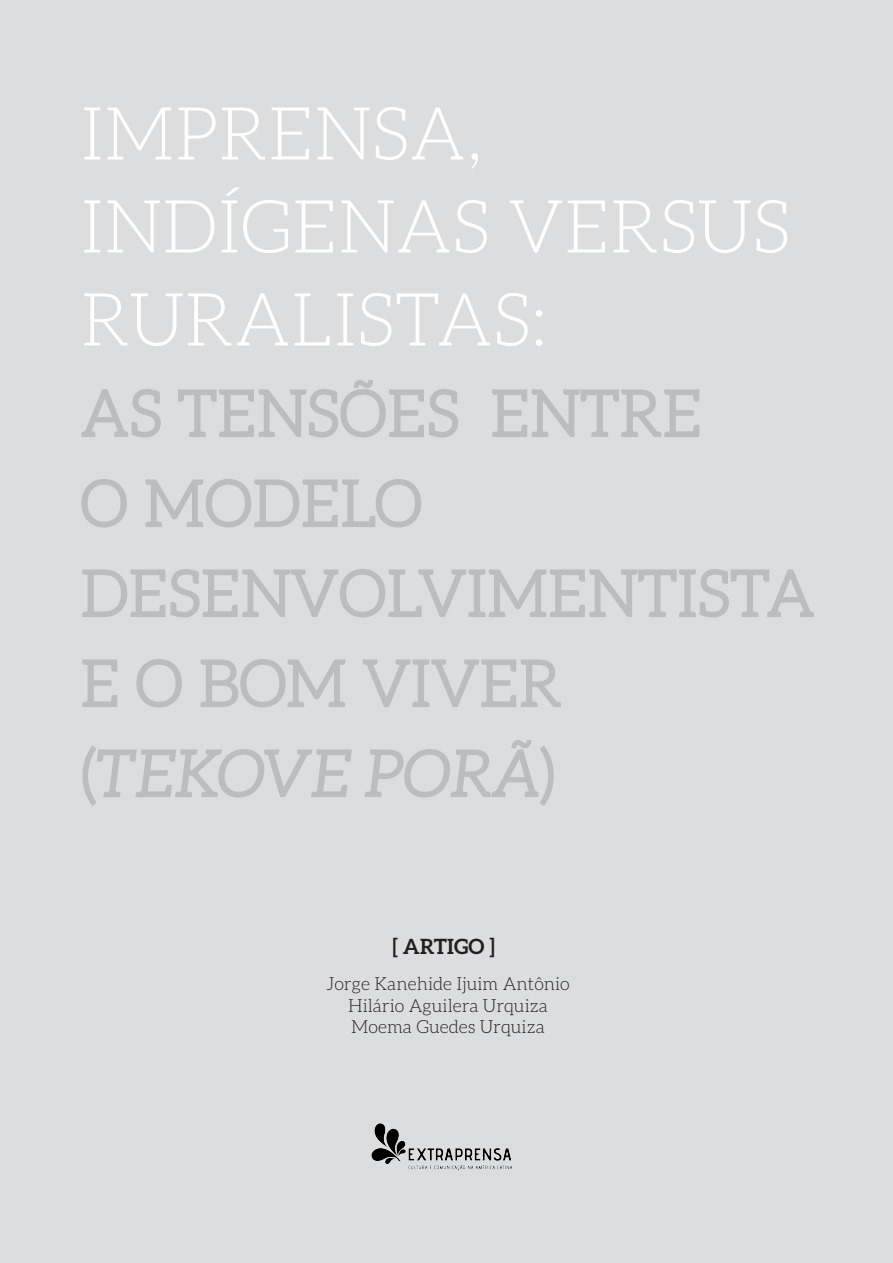
<style>
.page{position:relative;width:893px;height:1263px;background:#dcdddf}
.page>*{position:absolute;margin:0;border:0;box-sizing:border-box;transform-origin:0 0}
.t1{font:300 73.5px/93px "Aleo";color:#fff}
.t2{font:700 21px "Aleo";color:#231f20}
.t3{font:300 18px/21.6px "Aleo";color:#231f20;text-align:center}
</style>
<div class="page">
<img style="left:371px;top:1123px;width:141px;height:48px">
<svg style="left:81px;top:389px;width:80px;height:49px"></svg>
<svg style="left:178px;top:380px;width:280px;height:58px"></svg>
<svg style="left:492px;top:389px;width:208px;height:48px"></svg>
<svg style="left:81px;top:479px;width:46px;height:49px"></svg>
<svg style="left:145px;top:479px;width:276px;height:49px"></svg>
<svg style="left:82px;top:569px;width:732px;height:49px"></svg>
<svg style="left:362px;top:659px;width:199px;height:48px"></svg>
<svg style="left:82px;top:659px;width:270px;height:147px"></svg>
<svg style="left:364px;top:740px;width:190px;height:66px"></svg>
<h1 class="t1" style="left:81px;top:87px;width:711px">Imprensa, indígenas versus ruralistas:</h1>
<p class="t2" style="left:393px;top:935px;width:103px">[ ARTIGO ]</p>
<p class="t3" style="left:326px;top:973px;width:245px">Jorge Kanehide Ijuim Antônio<br>Hilário Aguilera Urquiza<br>Moema Guedes Urquiza</p>
</div>
